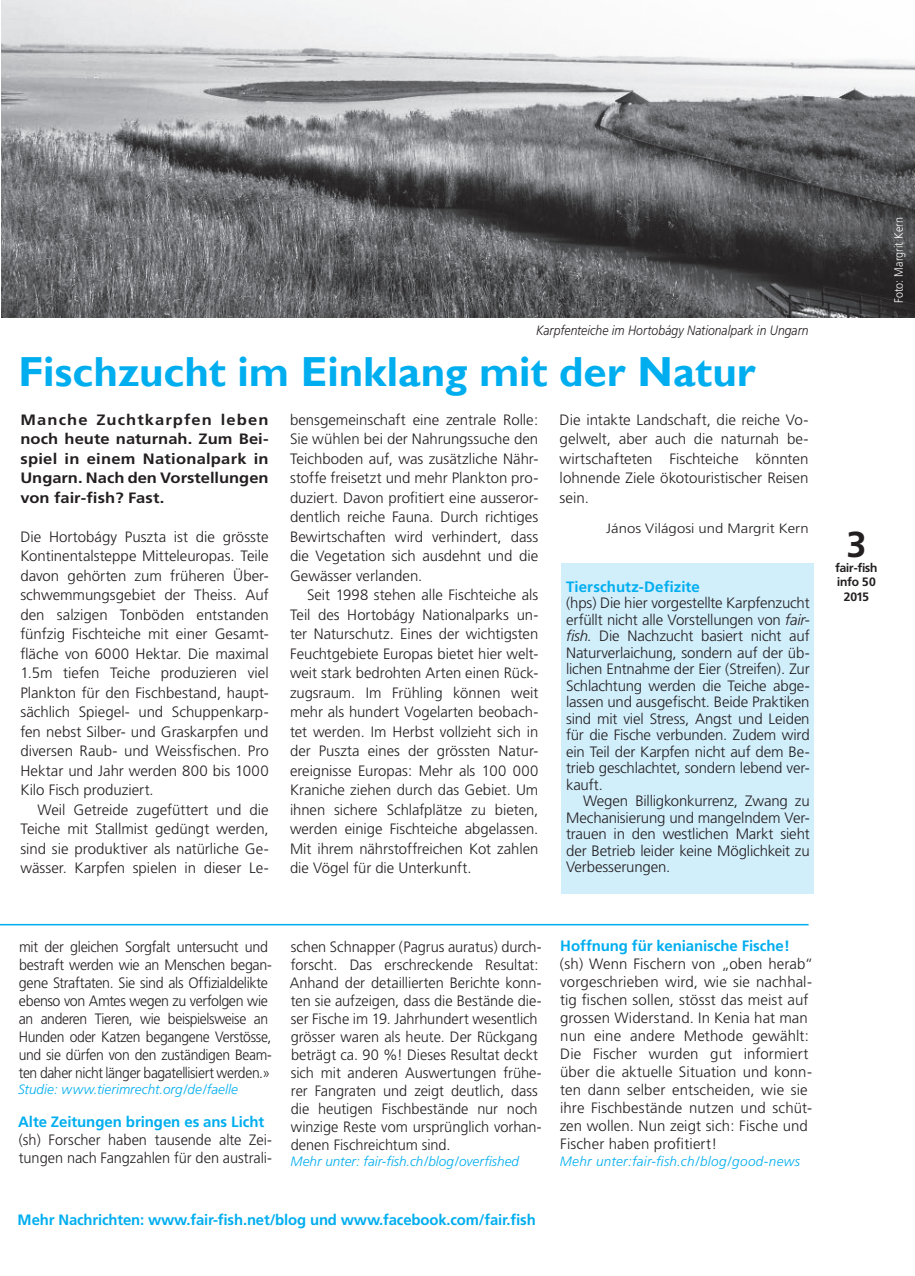
<style>
.page{position:relative;width:915px;height:1276px;background:#fff}
.page>*{position:absolute;margin:0;border:0;box-sizing:border-box;transform-origin:0 0}
.t1{font:700 42px "Gill Sans";letter-spacing:-.005em;color:#00aeef}
.t2{font:700 36px "Frutiger";color:#231f20}
.t3{font:300 15px/19.5px "Frutiger";letter-spacing:-.005em;color:#231f20;text-align:justify}
.t4{font:300 15px/18px "Frutiger";letter-spacing:-.025em;color:#231f20;scale:.95 1}
.t5{font:700 15px "Frutiger";letter-spacing:-.01em;color:#00aeef}
.t6{font:700 15px/19.5px "Frutiger";color:#231f20;text-align:justify;scale:1.1 1}
.t7{font:italic 300 13.5px "Frutiger";letter-spacing:.005em;color:#00aeef}
.t8{font:italic 300 13.5px "Frutiger";color:#231f20;scale:.9 1}
.t9{font:italic 300 13.5px "Frutiger";letter-spacing:.025em;color:#00aeef}
.t10{font:300 13.5px "Frutiger";color:#231f20;scale:1.1 1}
.t11{font:700 12px/14.4px "Frutiger BQ";color:#231f20;text-align:center}
.t12{font:300 12px "Frutiger";letter-spacing:.005em;color:#fff;scale:.9 1}
.s1{font-style:italic}
</style>
<div class="page">
<hr style="left:0;top:924px;width:808px;height:1px;background:#00aeef">
<div style="left:561px;top:563px;width:252px;height:330px;background:#d1eefb"></div>
<img style="left:1px;top:0;width:913px;height:317px">
<p class="t8" style="left:536px;top:322px;width:304px">Karpfenteiche im Hortobágy Nationalpark in Ungarn</p>
<h1 class="t1" style="left:18px;top:346px;width:738px">Fischzucht im Einklang mit der Natur</h1>
<p class="t6" style="left:20px;top:410px;width:227px">Manche Zuchtkarpfen leben noch heute naturnah. Zum Bei&shy;spiel in einem Nationalpark in Ungarn. Nach den Vorstellungen von fair-fish? Fast.</p>
<p class="t3" style="left:20px;top:527px;width:250px">Die Hortobágy Puszta ist die grösste Kontinentalsteppe Mitteleuropas. Teile davon gehörten zum früheren Über&shy;schwemmungsgebiet der Theiss. Auf den salzigen Tonböden entstanden fünfzig Fischteiche mit einer Gesamt&shy;fläche von 6000 Hektar. Die maximal 1.5m tiefen Teiche produzieren viel Plankton für den Fischbestand, haupt&shy;sächlich Spiegel- und Schuppenkarp&shy;fen nebst Silber- und Graskarpfen und diversen Raub- und Weissfischen. Pro Hektar und Jahr werden 800 bis 1000<br>Kilo Fisch produziert.</p>
<p class="t3" style="left:20px;top:800px;width:250px;text-indent:17px">Weil Getreide zugefüttert und die Teiche mit Stallmist gedüngt werden, sind sie produktiver als natürliche Ge&shy;wässer. Karpfen spielen in dieser Le-</p>
<p class="t3" style="left:290px;top:410px;width:250px">bensgemeinschaft eine zentrale Rolle:<br>Sie wühlen bei der Nahrungssuche den Teichboden auf, was zusätzliche Nähr&shy;stoffe freisetzt und mehr Plankton pro&shy;duziert. Davon profitiert eine ausseror&shy;dentlich reiche Fauna. Durch richtiges Bewirtschaften wird verhindert, dass die Vegetation sich ausdehnt und die Gewässer verlanden.</p>
<p class="t3" style="left:290px;top:586px;width:250px;text-indent:17px">Seit 1998 stehen alle Fischteiche als Teil des Hortobágy Nationalparks un&shy;ter Naturschutz. Eines der wichtigsten Feuchtgebiete Europas bietet hier welt&shy;weit stark bedrohten Arten einen Rück&shy;zugsraum. Im Frühling können weit mehr als hundert Vogelarten beobach&shy;tet werden. Im Herbst vollzieht sich in der Puszta eines der grössten Natur&shy;ereignisse Europas: Mehr als 100 000<br>Kraniche ziehen durch das Gebiet. Um ihnen sichere Schlafplätze zu bieten, werden einige Fischteiche abgelassen.<br>Mit ihrem nährstoffreichen Kot zahlen die Vögel für die Unterkunft.</p>
<p class="t3" style="left:559px;top:410px;width:250px">Die intakte Landschaft, die reiche Vo&shy;gelwelt, aber auch die naturnah be&shy;wirtschafteten Fischteiche könnten lohnende Ziele ökotouristischer Reisen sein.</p>
<p class="t10" style="left:606px;top:520px;width:185px">János Világosi und Margrit Kern</p>
<p class="t5" style="left:566px;top:578px;width:135px">Tierschutz-Defizite</p>
<p class="t3" style="left:566px;top:595px;width:245px;line-height:16.5px">(hps) Die hier vorgestellte Karpfenzucht erfüllt nicht alle Vorstellungen von <span class="s1">fair&shy;fish</span>. Die Nachzucht basiert nicht auf Naturverlaichung, sondern auf der üb&shy;lichen Entnahme der Eier (Streifen). Zur Schlachtung werden die Teiche abge&shy;lassen und ausgefischt. Beide Praktiken sind mit viel Stress, Angst und Leiden für die Fische verbunden. Zudem wird ein Teil der Karpfen nicht auf dem Be&shy;trieb geschlachtet, sondern lebend ver&shy;kauft.</p>
<p class="t3" style="left:566px;top:793px;width:245px;line-height:16.5px;text-indent:17px">Wegen Billigkonkurrenz, Zwang zu Mechanisierung und mangelndem Ver&shy;trauen in den westlichen Markt sieht der Betrieb leider keine Möglichkeit zu Verbesserungen.</p>
<p class="t12" style="left:891px;top:303px;width:97px;rotate:-90deg">Foto: Margrit Kern</p>
<h2 class="t2" style="left:846px;top:524px;width:22px">3</h2>
<p class="t11" style="left:835px;top:560px;width:44px">fair-fish info 50<br>2015</p>
<p class="t4" style="left:19px;top:938px;width:268px">mit der gleichen Sorgfalt untersucht und bestraft werden wie an Menschen began&shy;gene Straftaten. Sie sind als Offizialdelikte ebenso von Amtes wegen zu verfolgen wie an anderen Tieren, wie beispielsweise an Hunden oder Katzen begangene Verstösse, und sie dürfen von den zuständigen Beam&shy;ten daher nicht länger bagatellisiert werden.»</p>
<p class="t7" style="left:18px;top:1082px;width:221px">Studie: www.tierimrecht.org/de/faelle</p>
<p class="t5" style="left:18px;top:1113px;width:247px">Alte Zeitungen bringen es ans Licht</p>
<p class="t3" style="left:19px;top:1131px;width:255px;line-height:18px">(sh) Forscher haben tausende alte Zei&shy;tungen nach Fangzahlen für den australi-</p>
<p class="t3" style="left:290px;top:938px;width:253px;line-height:18px;text-align:left">schen Schnapper (Pagrus auratus) durch&shy;forscht. Das erschreckende Resultat:<br>Anhand der detaillierten Berichte konn&shy;ten sie aufzeigen, dass die Bestände die&shy;ser Fische im 19. Jahrhundert wesentlich grösser waren als heute. Der Rückgang beträgt ca. 90 %! Dieses Resultat deckt sich mit anderen Auswertungen frühe&shy;rer Fangraten und zeigt deutlich, dass die heutigen Fischbestände nur noch winzige Reste vom ursprünglich vorhan&shy;denen Fischreichtum sind.</p>
<p class="t7" style="left:290px;top:1154px;width:230px">Mehr unter: fair-fish.ch/blog/overfished</p>
<p class="t5" style="left:18px;top:1210px;width:519px">Mehr Nachrichten: www.fair-fish.net/blog und www.facebook.com/fair.fish</p>
<p class="t5" style="left:560px;top:937px;width:231px">Hoffnung für kenianische Fische!</p>
<p class="t3" style="left:559px;top:955px;width:255px;line-height:18px;text-align:left">(sh) Wenn Fischern von „oben herab“ vorgeschrieben wird, wie sie nachhal&shy;tig fischen sollen, stösst das meist auf grossen Widerstand. In Kenia hat man nun eine andere Methode gewählt:<br>Die Fischer wurden gut informiert über die aktuelle Situation und konn&shy;ten dann selber entscheiden, wie sie ihre Fischbestände nutzen und schüt&shy;zen wollen. Nun zeigt sich: Fische und Fischer haben profitiert!</p>
<p class="t9" style="left:559px;top:1153px;width:242px">Mehr unter:fair-fish.ch/blog/good-news</p>
</div>
